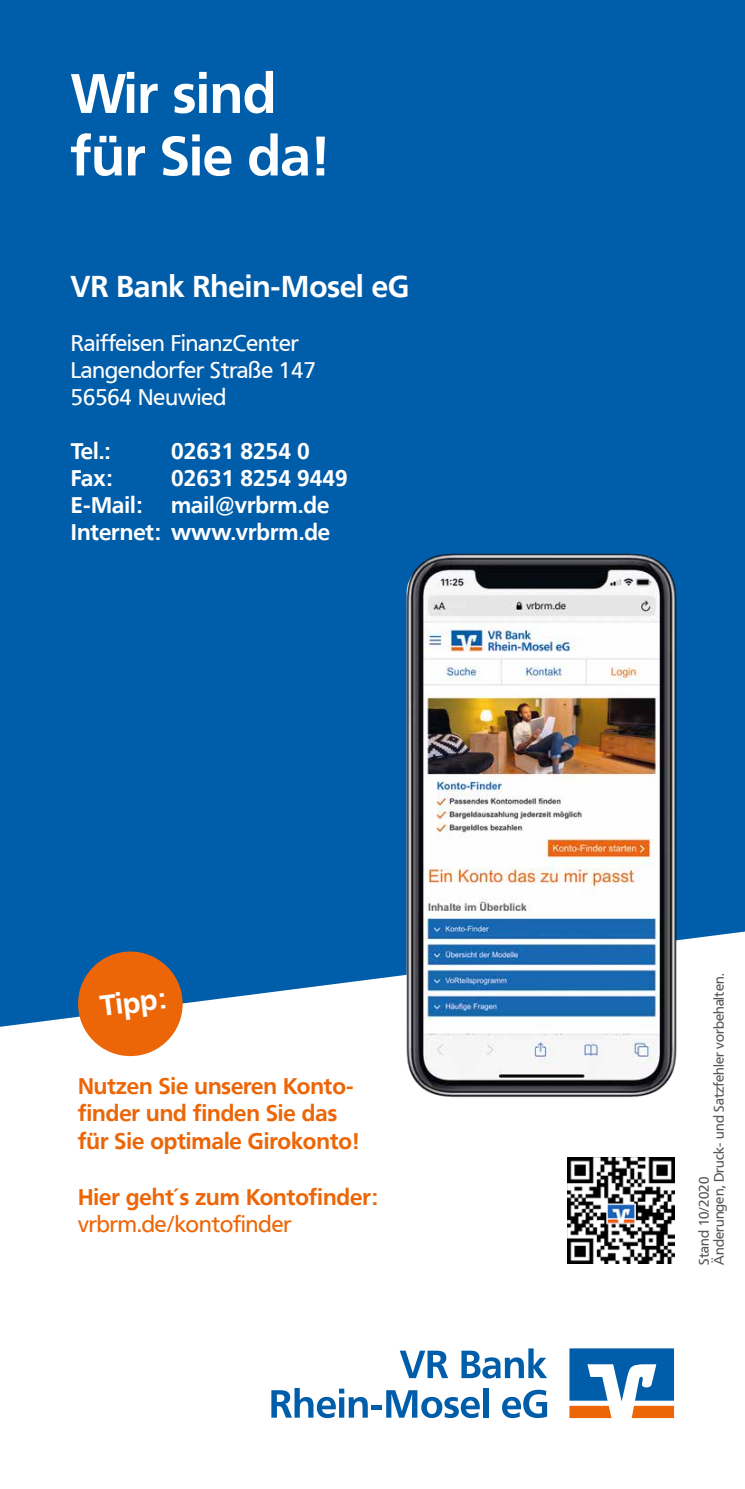
<style>
.page{position:relative;width:745px;height:1489px;background:#fff}
.page>*{position:absolute;margin:0;border:0;box-sizing:border-box;transform-origin:0 0}
.t1{font:700 55px/62.5px "Frutiger VR";color:#fff}
.t2{font:700 30px "Frutiger VR";color:#fff}
.t3{font:700 28.75px "Frutiger VR";color:#fff}
.t4{font:700 22.5px/27.5px "Frutiger VR";color:#ec6608}
.t5{font:700 22.5px/27px "Frutiger VR";color:#fff;text-align:right}
.t6{font:22.5px/27px "Frutiger VR";color:#fff}
.t7{font:22.5px "Frutiger VR";color:#ec6608}
.t8{font:13.75px/15px "Frutiger VR";color:#575756}
</style>
<div class="page">
<div style="left:0;top:0;width:744px;height:1026px;background:#005da9"></div>
<div style="left:78px;top:951px;width:104px;height:105px;background:#ec6608;border-radius:50%"></div>
<img style="left:397px;top:539px;width:288px;height:559px">
<img style="left:567px;top:1157px;width:106px;height:106px">
<svg style="left:569px;top:1348px;width:104px;height:69px"></svg>
<svg style="left:399px;top:1350px;width:49px;height:27px"></svg>
<svg style="left:461px;top:1348px;width:85px;height:30px"></svg>
<svg style="left:271px;top:1387px;width:96px;height:30px"></svg>
<div style="left:371px;top:1404px;width:10px;height:5px;background:#005da9"></div>
<svg style="left:386px;top:1390px;width:93px;height:27px"></svg>
<div style="left:482px;top:1387px;width:6px;height:30px;background:#005da9"></div>
<svg style="left:502px;top:1389px;width:44px;height:28px"></svg>
<h1 class="t1" style="left:71px;top:63px;width:257px">Wir sind für Sie da!</h1>
<h2 class="t2" style="left:71px;top:268px;width:340px">VR Bank Rhein-Mosel eG</h2>
<p class="t6" style="left:71px;top:329px;width:246px">Raiffeisen FinanzCenter<br>Langendorfer Straße 147<br>56564 Neuwied</p>
<p class="t5" style="left:71px;top:437px;width:41px">Tel.:</p>
<p class="t5" style="left:171px;top:437px;width:140px">02631 8254 0</p>
<p class="t5" style="left:71px;top:464px;width:43px">Fax:</p>
<p class="t5" style="left:171px;top:464px;width:178px">02631 8254 9449</p>
<p class="t5" style="left:71px;top:491px;width:73px">E-Mail:</p>
<p class="t5" style="left:71px;top:491px;width:260px">mail@vrbrm.de<br>Internet: www.vrbrm.de</p>
<p class="t3" style="left:98px;top:989px;width:67px;rotate:-7deg">Tipp:</p>
<p class="t4" style="left:78px;top:1071px;width:282px">Nutzen Sie unseren Konto&shy;finder und finden Sie das für Sie optimale Girokonto!</p>
<p class="t4" style="left:78px;top:1183px;width:301px">Hier geht´s zum Kontofinder:</p>
<p class="t7" style="left:78px;top:1211px;width:215px">vrbrm.de/kontofinder</p>
<p class="t8" style="left:696px;top:1264px;width:292px;rotate:-90deg">Stand 10/2020<br>Änderungen, Druck- und Satzfehler vorbehalten.</p>
</div>
